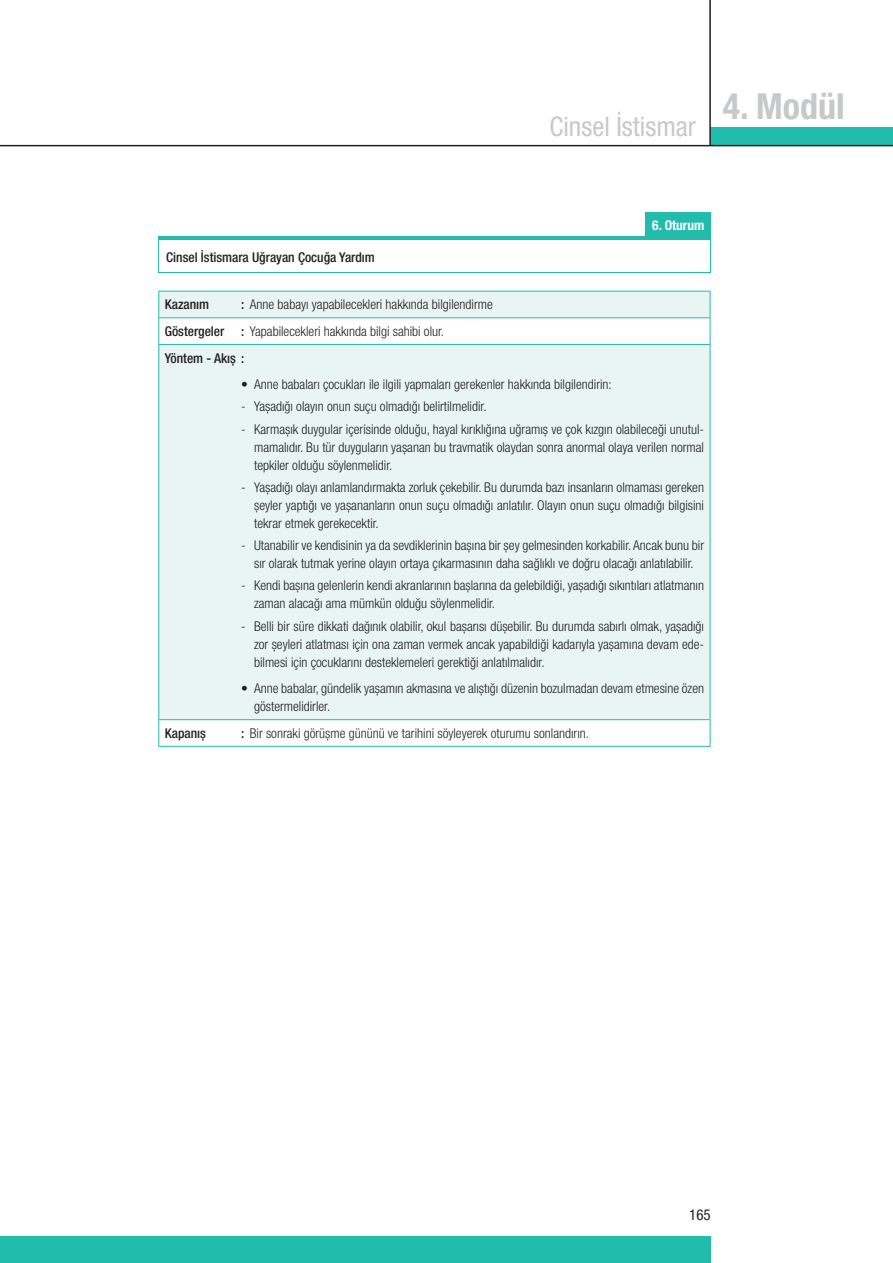
<style>
.page{position:relative;width:893px;height:1263px;background:#fff}
.page>*{position:absolute;margin:0;border:0;box-sizing:border-box;transform-origin:0 0}
.t1{font:700 condensed 36px "Helvetica Neue LT Pro";color:#c7c8ca}
.t2{font:condensed 27px "Helvetica Neue LT Pro";color:#c7c8ca}
.t3{font:condensed 15px "Helvetica Neue LT Pro";color:#231f20}
.t4{font:300 condensed 13.5px/18px "Helvetica Neue LT Pro";color:#231f20}
.t5{font:500 condensed 13.5px "Helvetica Neue LT Pro";color:#231f20}
.t6{font:700 condensed 13.5px "Helvetica Neue LT Pro";color:#fff}
.s1{font-weight:500}
</style>
<div class="page">
<div style="left:710px;top:127px;width:183px;height:19px;background:#22bcac"></div>
<hr style="left:0;top:145px;width:893px;height:1px;background:#231f20">
<hr style="left:709px;top:0;width:2px;height:146px;background:#231f20">
<div style="left:0;top:1236px;width:711px;height:27px;background:#22bcac"></div>
<div style="left:159px;top:292px;width:551px;height:25px;background:#e8f5f3"></div>
<svg style="left:159px;top:318px;width:551px;height:428px;background:#e7f5f3"></svg>
<hr style="left:158px;top:291px;width:552px;height:1px;background:#22bcac">
<hr style="left:158px;top:317px;width:552px;height:1px;background:#22bcac">
<svg style="left:158px;top:292px;width:1px;height:52px"></svg>
<svg style="left:710px;top:292px;width:1px;height:52px"></svg>
<hr style="left:158px;top:344px;width:552px;height:1px;background:#22bcac">
<hr style="left:158px;top:345px;width:1px;height:374px;background:#22bcac">
<hr style="left:710px;top:345px;width:1px;height:374px;background:#22bcac">
<hr style="left:158px;top:719px;width:552px;height:1px;background:#22bcac">
<svg style="left:158px;top:720px;width:1px;height:26px"></svg>
<svg style="left:710px;top:720px;width:1px;height:26px"></svg>
<hr style="left:158px;top:746px;width:552px;height:1px;background:#22bcac">
<div style="left:158px;top:238px;width:553px;height:35px;border:1px solid #22bcac"></div>
<div style="left:646px;top:213px;width:65px;height:25px;background:#22bcac"></div>
<hr style="left:158px;top:236px;width:553px;height:4px;background:#22bcac">
<h2 class="t2" style="left:549px;top:111px;width:148px">Cinsel İstismar</h2>
<h1 class="t1" style="left:723px;top:85px;width:123px">4. Modül</h1>
<p class="t5" style="left:166px;top:249px;width:210px">Cinsel İstismara Uğrayan Çocuğa Yardım</p>
<p class="t6" style="left:652px;top:217px;width:54px">6. Oturum</p>
<p class="t4" style="left:165px;top:291px;width:330px;line-height:26.7px;text-indent:77px"><span class="s1">:</span> Anne babayı yapabilecekleri hakkında bilgilendirme<br><span class="s1">Göstergeler :</span> Yapabilecekleri hakkında bilgi sahibi olur.<br><span class="s1">Yöntem - Akış :</span></p>
<p class="t4" style="left:241px;top:375px;width:372px">• Anne babaları çocukları ile ilgili yapmaları gerekenler hakkında bilgilendirin:</p>
<p class="t4" style="left:241px;top:397px;width:247px">- Yaşadığı olayın onun suçu olmadığı belirtilmelidir.</p>
<p class="t4" style="left:254px;top:420px;width:452px;text-align:justify;text-indent:-13px">- Karmaşık duygular içerisinde olduğu, hayal kırıklığına uğramış ve çok kızgın olabileceği unutul&shy;mamalıdır. Bu tür duyguların yaşanan bu travmatik olaydan sonra anormal olaya verilen normal tepkiler olduğu söylenmelidir.</p>
<p class="t4" style="left:254px;top:478px;width:451px;text-align:justify;text-indent:-13px">- Yaşadığı olayı anlamlandırmakta zorluk çekebilir. Bu durumda bazı insanların olmaması gereken şeyler yaptığı ve yaşananların onun suçu olmadığı anlatılır. Olayın onun suçu olmadığı bilgisini tekrar etmek gerekecektir.</p>
<p class="t4" style="left:241px;top:536px;width:464px;text-align:center">- Utanabilir ve kendisinin ya da sevdiklerinin başına bir şey gelmesinden korkabilir. Ancak bunu bir sır olarak tutmak yerine olayın ortaya çıkarmasının daha sağlıklı ve doğru olacağı anlatılabilir.</p>
<p class="t4" style="left:254px;top:576px;width:451px;text-indent:-13px">- Kendi başına gelenlerin kendi akranlarının başlarına da gelebildiği, yaşadığı sıkıntıları atlatmanın zaman alacağı ama mümkün olduğu söylenmelidir.</p>
<p class="t4" style="left:254px;top:617px;width:451px;text-align:justify;text-indent:-13px">- Belli bir süre dikkati dağınık olabilir, okul başarısı düşebilir. Bu durumda sabırlı olmak, yaşadığı zor şeyleri atlatması için ona zaman vermek ancak yapabildiği kadarıyla yaşamına devam ede&shy;bilmesi için çocuklarını desteklemeleri gerektiği anlatılmalıdır.</p>
<p class="t4" style="left:254px;top:679px;width:451px;text-indent:-13px">• Anne babalar, gündelik yaşamın akmasına ve alıştığı düzenin bozulmadan devam etmesine özen göstermelidirler.</p>
<p class="t5" style="left:165px;top:725px;width:43px">Kapanış</p>
<p class="t4" style="left:241px;top:724px;width:349px"><span class="s1">:</span> Bir sonraki görüşme gününü ve tarihini söyleyerek oturumu sonlandırın.</p>
<p class="t5" style="left:165px;top:296px;width:46px">Kazanım</p>
<p class="t3" style="left:689px;top:1206px;width:23px">165</p>
</div>
